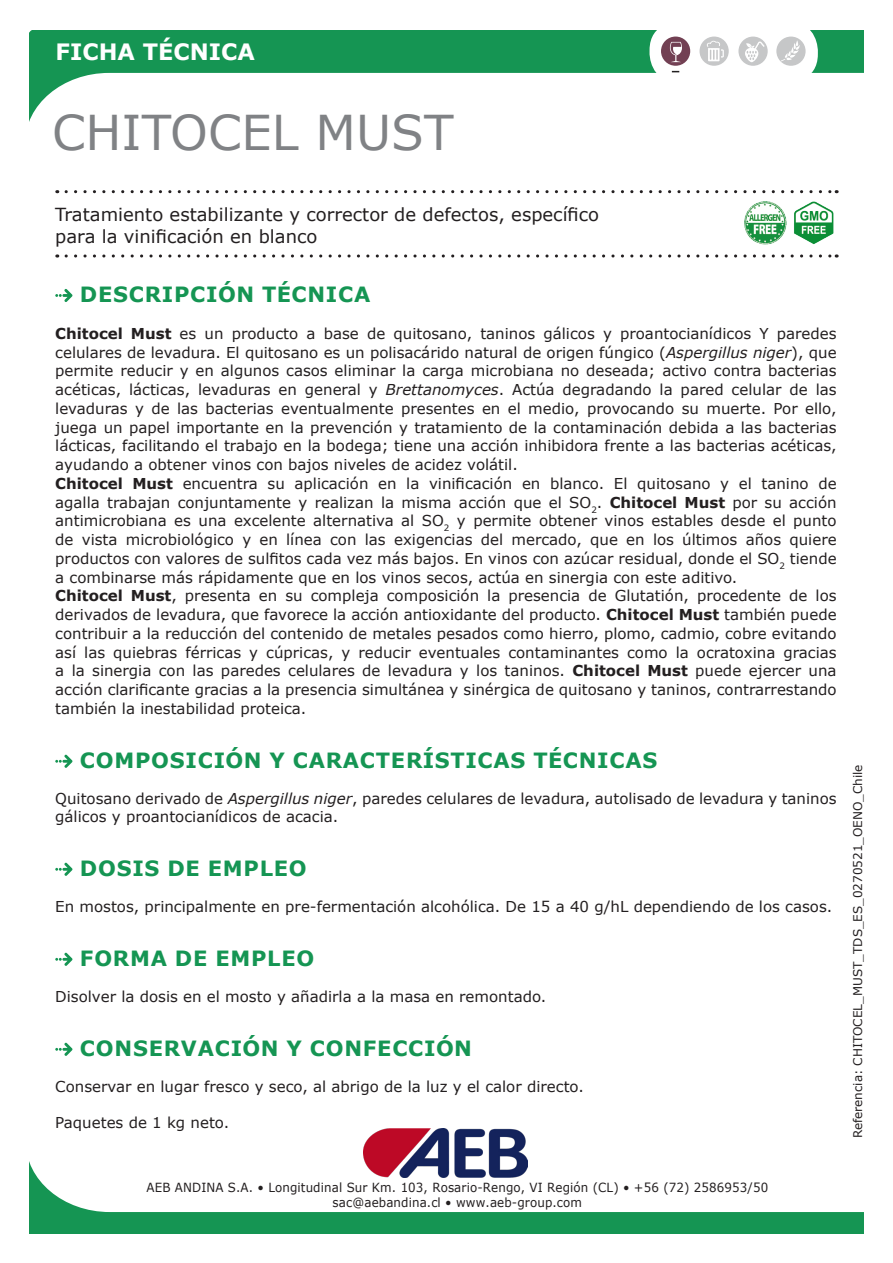
<style>
.page{position:relative;width:893px;height:1263px;background:#fff}
.page>*{position:absolute;margin:0;border:0;box-sizing:border-box;transform-origin:0 0}
.t1{font:48px "Verdana";color:#808285}
.t2{font:700 22.5px "Verdana";color:#fff}
.testo_ok{font:700 21px "Verdana";letter-spacing:.035em;color:#159553}
.Benefici_prodotto{font:18px "Verdana";color:#231f20}
.testo_ok-2{font:15px/18.8px "Verdana";color:#231f20;text-align:justify}
.t3{font:12.6px/15.1px "Verdana";letter-spacing:.01em;color:#231f20;text-align:center;scale:.94 1}
.t4{font:12px "Verdana";color:#231f20}
.s1{font-weight:700}
.s2{font-style:italic}
</style>
<div class="page">
<svg style="left:30px;top:30px;width:833px;height:89px"></svg>
<div style="left:651px;top:22px;width:167px;height:60px;background:#fff;border-radius:28px"></div>
<div style="left:776px;top:37px;width:30px;height:29px;background:#c6c7c8;border-radius:50%"></div>
<svg style="left:781px;top:41px;width:19px;height:20px"></svg>
<div style="left:738px;top:37px;width:30px;height:29px;background:#c6c7c8;border-radius:50%"></div>
<div style="left:661px;top:37px;width:29px;height:29px;background:#724053;border-radius:50%"></div>
<div style="left:699px;top:37px;width:30px;height:29px;background:#c6c7c8;border-radius:50%"></div>
<svg style="left:707px;top:41px;width:17px;height:20px"></svg>
<svg style="left:670px;top:42px;width:12px;height:20px"></svg>
<svg style="left:745px;top:41px;width:20px;height:21px"></svg>
<svg style="left:66px;top:190px;width:771px;height:3px"></svg>
<svg style="left:66px;top:254px;width:771px;height:4px"></svg>
<svg style="left:30px;top:1164px;width:834px;height:69px"></svg>
<img style="left:363px;top:1129px;width:165px;height:48px">
<svg style="left:55px;top:289px;width:17px;height:13px"></svg>
<svg style="left:55px;top:755px;width:17px;height:13px"></svg>
<svg style="left:55px;top:863px;width:17px;height:13px"></svg>
<svg style="left:55px;top:953px;width:17px;height:13px"></svg>
<svg style="left:55px;top:1043px;width:17px;height:13px"></svg>
<img style="left:744px;top:202px;width:90px;height:43px">
<h2 class="t2" style="left:56px;top:36px;width:201px">FICHA TÉCNICA</h2>
<p class="t1" style="left:52px;top:100px;width:403px">CHITOCEL MUST</p>
<p class="Benefici_prodotto" style="left:55px;top:202px;width:545px">Tratamiento estabilizante y corrector de defectos, específico</p>
<p class="Benefici_prodotto" style="left:55px;top:224px;width:264px">para la vinificación en blanco</p>
<p class="testo_ok" style="left:80px;top:279px;width:292px">DESCRIPCIÓN TÉCNICA</p>
<p class="testo_ok-2" style="left:55px;top:324px;width:783px"><span class="s1">Chitocel Must</span> es un producto a base de quitosano, taninos gálicos y proantocianídicos Y paredes celulares de levadura. El quitosano es un polisacárido natural de origen fúngico (<span class="s2">Aspergillus niger</span>), que permite reducir y en algunos casos eliminar la carga microbiana no deseada; activo contra bacterias acéticas, lácticas, levaduras en general y <span class="s2">Brettanomyces</span>. Actúa degradando la pared celular de las levaduras y de las bacterias eventualmente presentes en el medio, provocando su muerte. Por ello, juega un papel importante en la prevención y tratamiento de la contaminación debida a las bacterias lácticas, facilitando el trabajo en la bodega; tiene una acción inhibidora frente a las bacterias acéticas, ayudando a obtener vinos con bajos niveles de acidez volátil.</p>
<p class="testo_ok-2" style="left:55px;top:474px;width:783px"><span class="s1">Chitocel Must</span> encuentra su aplicación en la vinificación en blanco. El quitosano y el tanino de agalla trabajan conjuntamente y realizan la misma acción que el SO<sub>2</sub>. <span class="s1">Chitocel Must</span> por su acción antimicrobiana es una excelente alternativa al SO<sub>2</sub> y permite obtener vinos estables desde el punto de vista microbiológico y en línea con las exigencias del mercado, que en los últimos años quiere productos con valores de sulfitos cada vez más bajos. En vinos con azúcar residual, donde el SO<sub>2</sub> tiende a combinarse más rápidamente que en los vinos secos, actúa en sinergia con este aditivo.</p>
<p class="testo_ok-2" style="left:55px;top:586px;width:783px"><span class="s1">Chitocel Must</span>, presenta en su compleja composición la presencia de Glutatión, procedente de los derivados de levadura, que favorece la acción antioxidante del producto. <span class="s1">Chitocel Must</span> también puede contribuir a la reducción del contenido de metales pesados como hierro, plomo, cadmio, cobre evitando así las quiebras férricas y cúpricas, y reducir eventuales contaminantes como la ocratoxina gracias a la sinergia con las paredes celulares de levadura y los taninos. <span class="s1">Chitocel Must</span> puede ejercer una acción clarificante gracias a la presencia simultánea y sinérgica de quitosano y taninos, contrarrestando también la inestabilidad proteica.</p>
<p class="testo_ok" style="left:80px;top:745px;width:579px">COMPOSICIÓN Y CARACTERÍSTICAS TÉCNICAS</p>
<p class="testo_ok-2" style="left:55px;top:789px;width:783px;line-height:18px">Quitosano derivado de <span class="s2">Aspergillus niger</span>, paredes celulares de levadura, autolisado de levadura y taninos gálicos y proantocianídicos de acacia.</p>
<p class="testo_ok" style="left:80px;top:853px;width:228px">DOSIS DE EMPLEO</p>
<p class="testo_ok-2" style="left:55px;top:897px;width:778px">En mostos, principalmente en pre-fermentación alcohólica. De 15 a 40 g/hL dependiendo de los casos.</p>
<p class="testo_ok" style="left:80px;top:943px;width:236px">FORMA DE EMPLEO</p>
<p class="testo_ok-2" style="left:55px;top:987px;width:492px">Disolver la dosis en el mosto y añadirla a la masa en remontado.</p>
<p class="testo_ok" style="left:80px;top:1033px;width:394px">CONSERVACIÓN Y CONFECCIÓN</p>
<p class="testo_ok-2" style="left:55px;top:1077px;width:530px">Conservar en lugar fresco y seco, al abrigo de la luz y el calor directo.</p>
<p class="testo_ok-2" style="left:55px;top:1113px;width:176px">Paquetes de 1 kg neto.</p>
<p class="t4" style="left:850px;top:1138px;width:375px;rotate:-90deg">Referencia: CHITOCEL_MUST_TDS_ES_0270521_OENO_Chile</p>
<p class="t3" style="left:147px;top:1179px;width:663px">AEB ANDINA S.A. • Longitudinal Sur Km. 103, Rosario-Rengo, VI Región (CL) • +56 (72) 2586953/50 sac@aebandina.cl • www.aeb-group.com</p>
</div>
